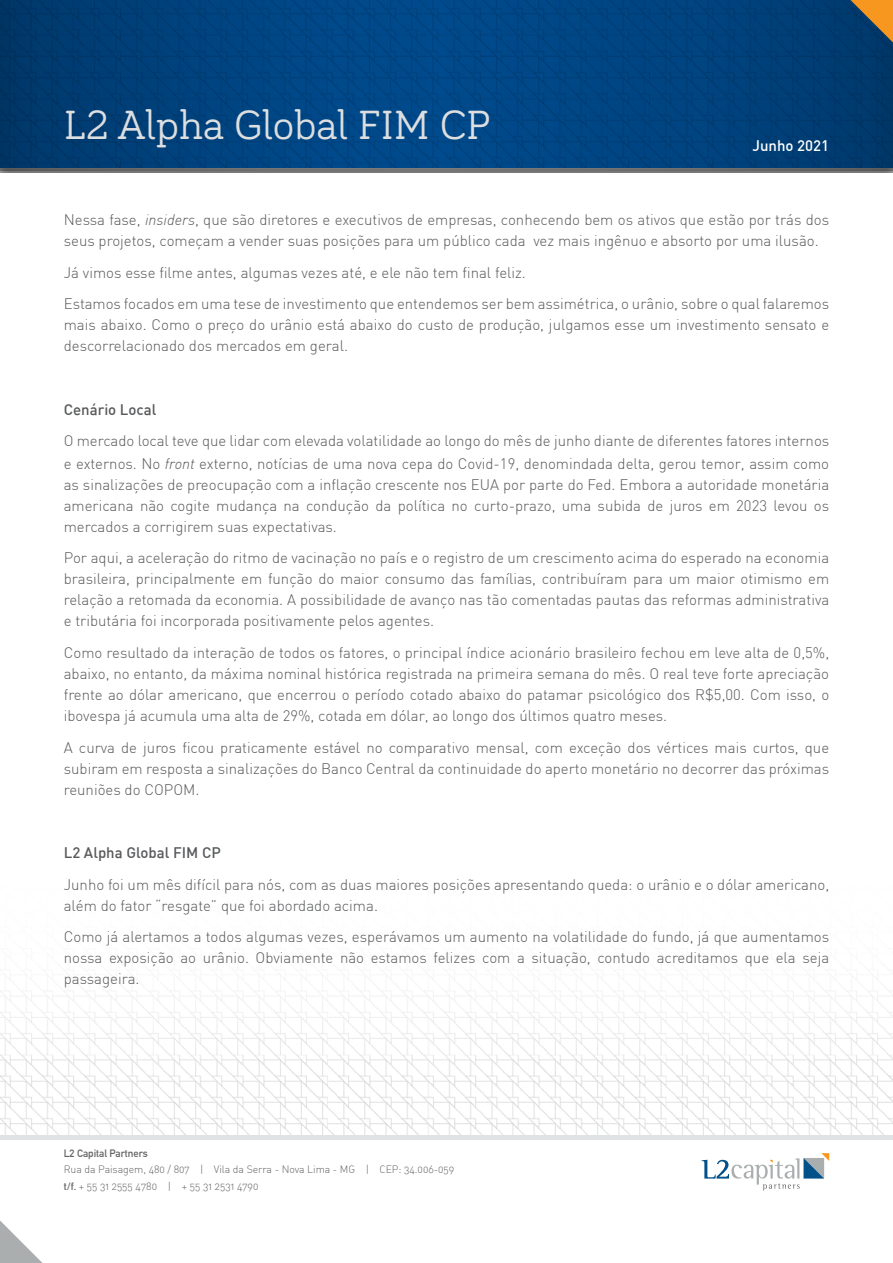
<style>
.page{position:relative;width:893px;height:1263px;background:#fff}
.page>*{position:absolute;margin:0;border:0;box-sizing:border-box;transform-origin:0 0}
.t1{font:42px "Bariol Serif";color:#dddedf}
.t2{font:300 15px/21px "DIN";color:#58595b}
.t3{font:500 15px "DIN";color:#58595b}
.t4{font:500 15px "DIN";color:#fff}
.t5{font:10.5px/16.5px "DIN Light Alternate";letter-spacing:-.005em;color:#636466}
.t6{font:700 10.5px "DIN Alternate";color:#636466}
.s1{font-style:italic}
.s2{font-family:"DIN Alternate";font-weight:700}
</style>
<div class="page">
<div style="left:0;top:156px;width:893px;height:17px;background:#fff;opacity:.75"></div>
<svg style="left:0;top:0;width:893px;height:170px;background:#01427c"></svg>
<svg style="left:850px;top:0;width:43px;height:43px;background:#796645"></svg>
<svg style="left:0;top:1220px;width:43px;height:43px"></svg>
<img style="left:0;top:974px;width:893px;height:161px">
<div style="left:0;top:1135px;width:893px;height:5px;background:#e1e2e3"></div>
<svg style="left:702px;top:1153px;width:127px;height:37px"></svg>
<h1 class="t1" style="left:64px;top:96px;width:428px">L2 Alpha Global FIM CP</h1>
<p class="t4" style="left:752px;top:136px;width:78px">Junho 2021</p>
<p class="t2" style="left:64px;top:209px;width:767px">Nessa fase, <span class="s1">insiders</span>, que são diretores e executivos de empresas, conhecendo bem os ativos que estão por trás dos seus projetos, começam a vender suas posições para um público cada vez mais ingênuo e absorto por uma ilusão.</p>
<p class="t2" style="left:64px;top:256px;width:767px;line-height:31.7px">Já vimos esse filme antes, algumas vezes até, e ele não tem final feliz.<br>Estamos focados em uma tese de investimento que entendemos ser bem assimétrica, o urânio, sobre o qual falaremos</p>
<p class="t2" style="left:64px;top:314px;width:767px">mais abaixo. Como o preço do urânio está abaixo do custo de produção, julgamos esse um investimento sensato e descorrelacionado dos mercados em geral.</p>
<p class="t3" style="left:64px;top:400px;width:94px">Cenário Local</p>
<p class="t2" style="left:64px;top:429px;width:767px;line-height:22.5px">O mercado local teve que lidar com elevada volatilidade ao longo do mês de junho diante de diferentes fatores internos e externos. No <span class="s1">front</span> externo, notícias de uma nova cepa do Covid-19, denomindada delta, gerou temor, assim como</p>
<p class="t2" style="left:64px;top:474px;width:767px;text-align:justify">as sinalizações de preocupação com a inflação crescente nos EUA por parte do Fed. Embora a autoridade monetária americana não cogite mudança na condução da política no curto-prazo, uma subida de juros em 2023 levou os mercados a corrigirem suas expectativas.</p>
<p class="t2" style="left:64px;top:547px;width:767px;text-align:justify">Por aqui, a aceleração do ritmo de vacinação no país e o registro de um crescimento acima do esperado na economia brasileira, principalmente em função do maior consumo das famílias, contribuíram para um maior otimismo em relação a retomada da economia. A possibilidade de avanço nas tão comentadas pautas das reformas administrativa e tributária foi incorporada positivamente pelos agentes.</p>
<p class="t2" style="left:64px;top:642px;width:767px;text-align:justify">Como resultado da interação de todos os fatores, o principal índice acionário brasileiro fechou em leve alta de 0,5%, abaixo, no entanto, da máxima nominal histórica registrada na primeira semana do mês. O real teve forte apreciação frente ao dólar americano, que encerrou o período cotado abaixo do patamar psicológico dos R$5,00. Com isso, o ibovespa já acumula uma alta de 29%, cotada em dólar, ao longo dos últimos quatro meses.</p>
<p class="t2" style="left:64px;top:737px;width:767px;text-align:justify">A curva de juros ficou praticamente estável no comparativo mensal, com exceção dos vértices mais curtos, que subiram em resposta a sinalizações do Banco Central da continuidade do aperto monetário no decorrer das próximas reuniões do COPOM.</p>
<p class="t3" style="left:64px;top:843px;width:159px">L2 Alpha Global FIM CP</p>
<p class="t2" style="left:64px;top:874px;width:767px">Junho foi um mês difícil para nós, com as duas maiores posições apresentando queda: o urânio e o dólar americano, além do fator “resgate” que foi abordado acima.</p>
<p class="t2" style="left:64px;top:926px;width:767px;text-align:justify">Como já alertamos a todos algumas vezes, esperávamos um aumento na volatilidade do fundo, já que aumentamos nossa exposição ao urânio. Obviamente não estamos felizes com a situação, contudo acreditamos que ela seja passageira.</p>
<p class="t6" style="left:64px;top:1145px;width:86px">L2 Capital Partners</p>
<p class="t5" style="left:64px;top:1161px;width:392px">Rua da Paisagem, 480 / 807 | Vila da Serra - Nova Lima - MG | CEP: 34.006-059 <span class="s2">t/f.</span> + 55 31 2555 4780 | + 55 31 2531 4790</p>
</div>
